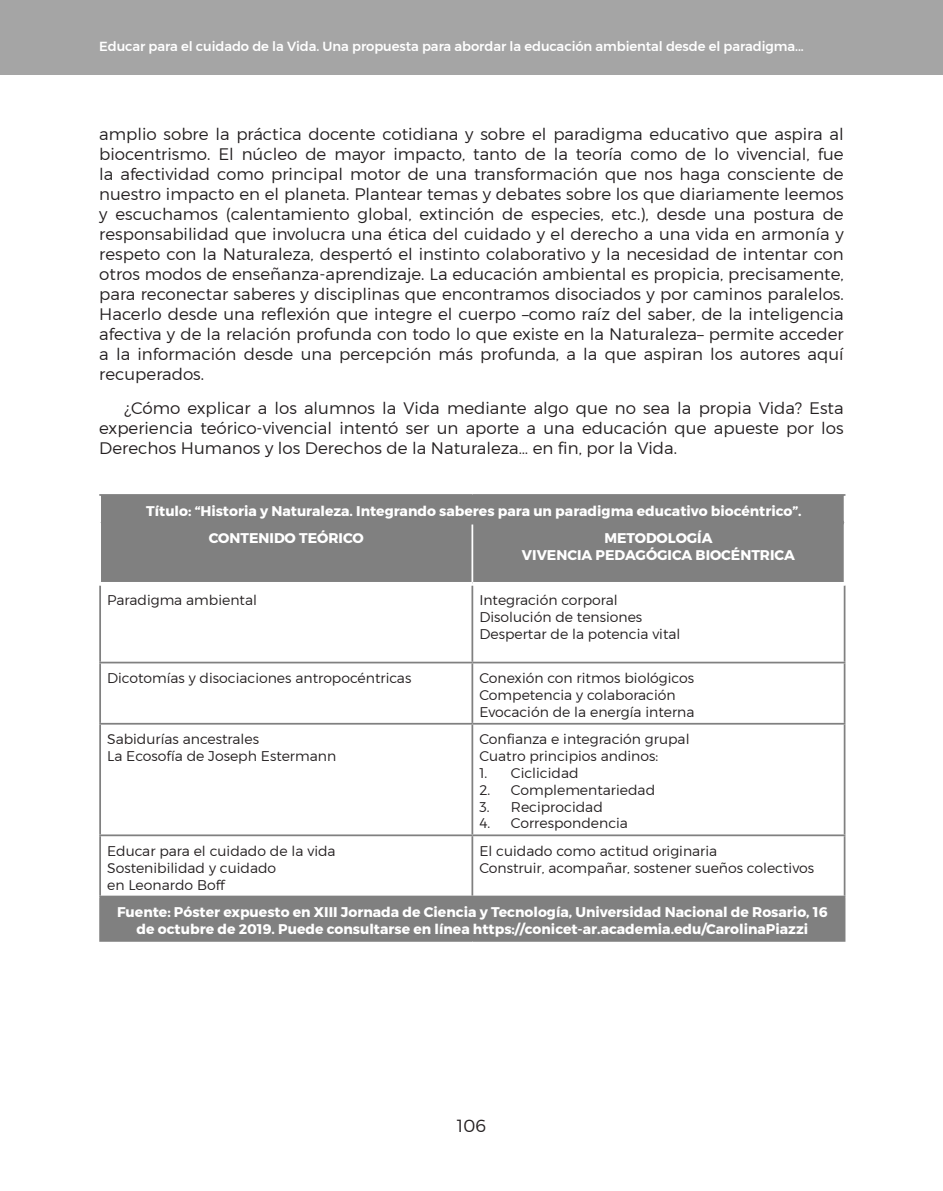
<style>
.page{position:relative;width:943px;height:1191px;background:#fff}
.page>*{position:absolute;margin:0;border:0;box-sizing:border-box;transform-origin:0 0}
.t1{font:300 17.5px "Montserrat";color:#231f20}
._07_parrafo_texto_ar{font:300 16.62px/19.9px "Montserrat";color:#231f20;text-align:justify}
.Estilo_parrafo_conte{font:300 14px "Montserrat";color:#231f20}
.estilo_parrafo_pie_c{font:700 14px/16.8px "Montserrat";color:#fff;text-align:center}
.t2{font:500 13.12px "Montserrat";letter-spacing:-.005em;color:#fff}
</style>
<div class="page">
<div style="left:0;top:0;width:943px;height:74px;background:#a5a5a5"></div>
<div style="left:101px;top:496px;width:742px;height:86px;background:#808080"></div>
<div style="left:100px;top:896px;width:744px;height:45px;background:#808080"></div>
<hr style="left:99px;top:494px;width:373px;height:2px;background:#808080">
<hr style="left:472px;top:494px;width:373px;height:2px;background:#808080">
<hr style="left:99px;top:585px;width:2px;height:76px;background:#808080">
<hr style="left:471px;top:585px;width:2px;height:76px;background:#808080">
<hr style="left:843px;top:585px;width:2px;height:76px;background:#808080">
<hr style="left:99px;top:661px;width:373px;height:2px;background:#808080">
<hr style="left:99px;top:663px;width:2px;height:60px;background:#808080">
<hr style="left:472px;top:661px;width:373px;height:2px;background:#808080">
<hr style="left:471px;top:663px;width:2px;height:60px;background:#808080">
<hr style="left:843px;top:663px;width:2px;height:60px;background:#808080">
<hr style="left:99px;top:723px;width:373px;height:1px;background:#808080">
<hr style="left:99px;top:724px;width:2px;height:110px;background:#808080">
<hr style="left:472px;top:723px;width:373px;height:1px;background:#808080">
<hr style="left:471px;top:724px;width:2px;height:110px;background:#808080">
<hr style="left:843px;top:724px;width:2px;height:110px;background:#808080">
<hr style="left:99px;top:834px;width:373px;height:2px;background:#808080">
<hr style="left:99px;top:836px;width:2px;height:59px;background:#808080">
<hr style="left:472px;top:834px;width:373px;height:2px;background:#808080">
<hr style="left:471px;top:836px;width:2px;height:59px;background:#808080">
<hr style="left:843px;top:836px;width:2px;height:59px;background:#808080">
<hr style="left:99px;top:895px;width:373px;height:2px;background:#808080">
<hr style="left:99px;top:897px;width:2px;height:43px;background:#808080">
<hr style="left:472px;top:895px;width:373px;height:2px;background:#808080">
<hr style="left:843px;top:897px;width:2px;height:43px;background:#808080">
<hr style="left:99px;top:940px;width:373px;height:1px;background:#808080">
<hr style="left:472px;top:940px;width:373px;height:1px;background:#808080">
<hr style="left:471px;top:524px;width:2px;height:58px;background:#fff">
<hr style="left:101px;top:521px;width:371px;height:3px;background:#808080">
<hr style="left:472px;top:521px;width:371px;height:3px;background:#808080">
<p class="t2" style="left:99px;top:39px;width:706px">Educar para el cuidado de la Vida. Una propuesta para abordar la educación ambiental desde el paradigma...</p>
<p class="_07_parrafo_texto_ar" style="left:99px;top:124px;width:746px">amplio sobre la práctica docente cotidiana y sobre el paradigma educativo que aspira al biocentrismo. El núcleo de mayor impacto, tanto de la teoría como de lo vivencial, fue la afectividad como principal motor de una transformación que nos haga consciente de nuestro impacto en el planeta. Plantear temas y debates sobre los que diariamente leemos y escuchamos (calentamiento global, extinción de especies, etc.), desde una postura de responsabilidad que involucra una ética del cuidado y el derecho a una vida en armonía y respeto con la Naturaleza, despertó el instinto colaborativo y la necesidad de intentar con otros modos de enseñanza-aprendizaje. La educación ambiental es propicia, precisamente, para reconectar saberes y disciplinas que encontramos disociados y por caminos paralelos.<br>Hacerlo desde una reflexión que integre el cuerpo –como raíz del saber, de la inteligencia afectiva y de la relación profunda con todo lo que existe en la Naturaleza– permite acceder a la información desde una percepción más profunda, a la que aspiran los autores aquí recuperados.</p>
<p class="_07_parrafo_texto_ar" style="left:99px;top:398px;width:746px;text-indent:25px">¿Cómo explicar a los alumnos la Vida mediante algo que no sea la propia Vida? Esta experiencia teórico-vivencial intentó ser un aporte a una educación que apueste por los Derechos Humanos y los Derechos de la Naturaleza… en fin, por la Vida.</p>
<p class="estilo_parrafo_pie_c" style="left:146px;top:502px;width:657px">Título: “Historia y Naturaleza. Integrando saberes para un paradigma educativo biocéntrico”.</p>
<p class="estilo_parrafo_pie_c" style="left:209px;top:530px;width:157px">CONTENIDO TEÓRICO</p>
<p class="estilo_parrafo_pie_c" style="left:604px;top:530px;width:109px">METODOLOGÍA</p>
<p class="estilo_parrafo_pie_c" style="left:522px;top:547px;width:274px">VIVENCIA PEDAGÓGICA BIOCÉNTRICA</p>
<p class="Estilo_parrafo_conte" style="left:107px;top:591px;width:151px">Paradigma ambiental</p>
<p class="Estilo_parrafo_conte" style="left:479px;top:591px;width:140px">Integración corporal</p>
<p class="Estilo_parrafo_conte" style="left:479px;top:608px;width:164px">Disolución de tensiones</p>
<p class="Estilo_parrafo_conte" style="left:479px;top:625px;width:203px">Despertar de la potencia vital</p>
<p class="Estilo_parrafo_conte" style="left:107px;top:669px;width:306px">Dicotomías y disociaciones antropocéntricas</p>
<p class="Estilo_parrafo_conte" style="left:479px;top:669px;width:216px">Conexión con ritmos biológicos</p>
<p class="Estilo_parrafo_conte" style="left:479px;top:686px;width:198px">Competencia y colaboración</p>
<p class="Estilo_parrafo_conte" style="left:479px;top:703px;width:217px">Evocación de la energía interna</p>
<p class="Estilo_parrafo_conte" style="left:107px;top:731px;width:153px">Sabidurías ancestrales</p>
<p class="Estilo_parrafo_conte" style="left:107px;top:747px;width:230px">La Ecosofía de Joseph Estermann</p>
<p class="Estilo_parrafo_conte" style="left:479px;top:731px;width:212px">Confianza e integración grupal</p>
<p class="Estilo_parrafo_conte" style="left:479px;top:747px;width:180px">Cuatro principios andinos:</p>
<p class="Estilo_parrafo_conte" style="left:479px;top:764px;width:101px">1. Ciclicidad</p>
<p class="Estilo_parrafo_conte" style="left:479px;top:781px;width:177px">2. Complementariedad</p>
<p class="Estilo_parrafo_conte" style="left:479px;top:798px;width:125px">3. Reciprocidad</p>
<p class="Estilo_parrafo_conte" style="left:479px;top:815px;width:150px">4. Correspondencia</p>
<p class="Estilo_parrafo_conte" style="left:107px;top:842px;width:230px">Educar para el cuidado de la vida</p>
<p class="Estilo_parrafo_conte" style="left:107px;top:859px;width:171px">Sostenibilidad y cuidado</p>
<p class="Estilo_parrafo_conte" style="left:107px;top:876px;width:119px">en Leonardo Boff</p>
<p class="Estilo_parrafo_conte" style="left:479px;top:842px;width:239px">El cuidado como actitud originaria</p>
<p class="Estilo_parrafo_conte" style="left:479px;top:859px;width:336px">Construir, acompañar, sostener sueños colectivos</p>
<p class="estilo_parrafo_pie_c" style="left:117px;top:904px;width:712px">Fuente: Póster expuesto en XIII Jornada de Ciencia y Tecnología, Universidad Nacional de Rosario, 16 de octubre de 2019. Puede consultarse en línea https://conicet-ar.academia.edu/CarolinaPiazzi</p>
<p class="t1" style="left:457px;top:1115px;width:31px">106</p>
</div>
